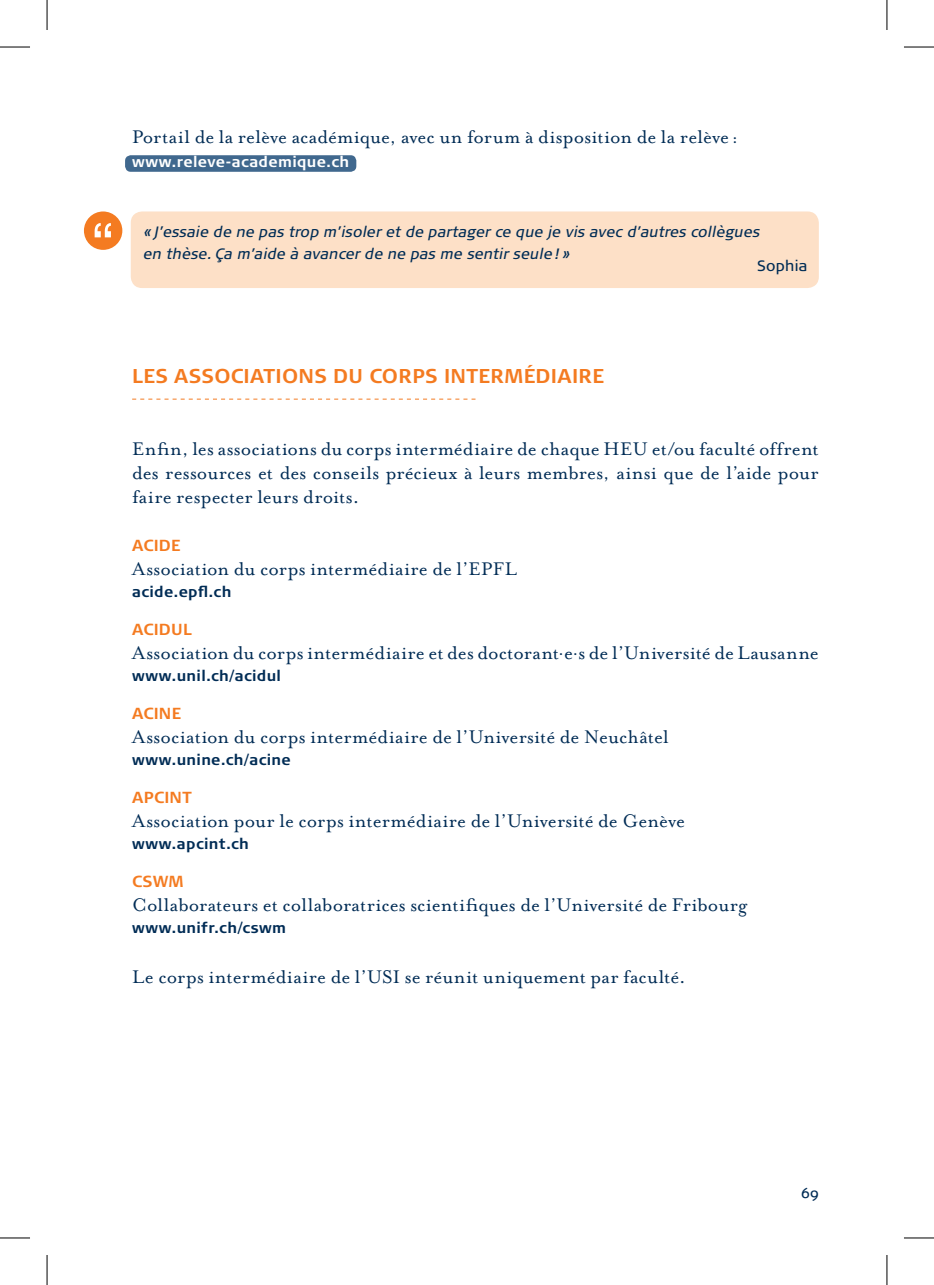
<style>
.page{position:relative;width:934px;height:1285px;background:#fff}
.page>*{position:absolute;margin:0;border:0;box-sizing:border-box;transform-origin:0 0}
.t1{font:21px/24px "Mrs Eaves Roman";letter-spacing:.005em;color:#002c55;text-align:justify}
.t2{font:700 20px "Signa Normal";letter-spacing:.02em;color:#f47b21}
.t3{font:700 16px "Signa Normal";letter-spacing:.015em;color:#f47b21}
.t4{font:italic 15px/22px "Signa Normal";letter-spacing:.015em;color:#002c55}
.t5{font:700 15px "Signa Normal";letter-spacing:.025em;color:#002c55}
.t6{font:700 15px "Signa Normal";letter-spacing:.025em;color:#fff}
.t7{font:15px "Signa Normal";color:#002c55}
.t8{font:14px "Signa Normal";color:#002c55}
</style>
<div class="page">
<div style="left:131px;top:211px;width:687px;height:77px;background:#fde0c7;border-radius:11px"></div>
<div style="left:84px;top:211px;width:38px;height:39px;background:#f47b21;border-radius:50%"></div>
<svg style="left:95px;top:223px;width:16px;height:14px"></svg>
<div style="left:125px;top:155px;width:231px;height:17px;background:#40688e;border-radius:6px"></div>
<svg style="left:132px;top:399px;width:343px;height:1px"></svg>
<hr style="left:0;top:47px;width:30px;height:1px;background:#000">
<hr style="left:903px;top:47px;width:30px;height:1px;background:#000">
<hr style="left:0;top:1237px;width:30px;height:1px;background:#000">
<hr style="left:903px;top:1237px;width:30px;height:1px;background:#000">
<hr style="left:47px;top:0;width:1px;height:30px;background:#000">
<hr style="left:47px;top:1255px;width:1px;height:30px;background:#000">
<hr style="left:886px;top:0;width:1px;height:30px;background:#000">
<hr style="left:886px;top:1255px;width:1px;height:30px;background:#000">
<p class="t1" style="left:132px;top:125px;width:607px">Portail de la relève académique, avec un forum à disposition de la relève:</p>
<p class="t6" style="left:132px;top:153px;width:218px">www.releve-academique.ch</p>
<p class="t4" style="left:143px;top:221px;width:617px">«J’essaie de ne pas trop m’isoler et de partager ce que je vis avec d’autres collègues en thèse. Ça m’aide à avancer de ne pas me sentir seule!»</p>
<p class="t7" style="left:756px;top:257px;width:52px">Sophia</p>
<p class="t2" style="left:132px;top:364px;width:280px">Les associati ons du corps</p>
<p class="t2" style="left:444px;top:364px;width:161px">i ntermédiaire</p>
<p class="t1" style="left:132px;top:437px;width:687px">Enfin, les associations du corps intermédiaire de chaque HEU et/ou faculté offrent des ressources et des conseils précieux à leurs membres, ainsi que de l’aide pour faire respecter leurs droits.</p>
<p class="t3" style="left:132px;top:536px;width:48px">ACIDE</p>
<p class="t1" style="left:132px;top:557px;width:386px">Association du corps intermédiaire de l’EPFL</p>
<p class="t5" style="left:132px;top:583px;width:101px">acide.epfl.ch</p>
<p class="t3" style="left:132px;top:620px;width:61px">ACIDU L</p>
<p class="t1" style="left:132px;top:641px;width:687px">Association du corps intermédiaire et des doctorant·e·s de l’Université de Lausanne</p>
<p class="t5" style="left:132px;top:667px;width:150px">www.unil.ch/acidul</p>
<p class="t3" style="left:132px;top:704px;width:38px">ACINE</p>
<p class="t1" style="left:132px;top:725px;width:538px">Association du corps intermédiaire de l’Université de Neuchâtel</p>
<p class="t5" style="left:132px;top:751px;width:160px">www.unine.ch/acine</p>
<p class="t3" style="left:132px;top:788px;width:49px">APCINT</p>
<p class="t1" style="left:132px;top:809px;width:554px">Association pour le corps intermédiaire de l’Université de Genève</p>
<p class="t5" style="left:132px;top:835px;width:118px">www.apcint.ch</p>
<p class="t3" style="left:132px;top:872px;width:52px">CSWM</p>
<p class="t1" style="left:132px;top:893px;width:616px">Collaborateurs et collaboratrices scientifiques de l’Université de Fribourg</p>
<p class="t5" style="left:132px;top:919px;width:155px">www.unifr.ch/cswm</p>
<p class="t1" style="left:132px;top:965px;width:555px">Le corps intermédiaire de l’USI se réunit uniquement par faculté.</p>
<p class="t8" style="left:801px;top:1184px;width:19px">69</p>
</div>
